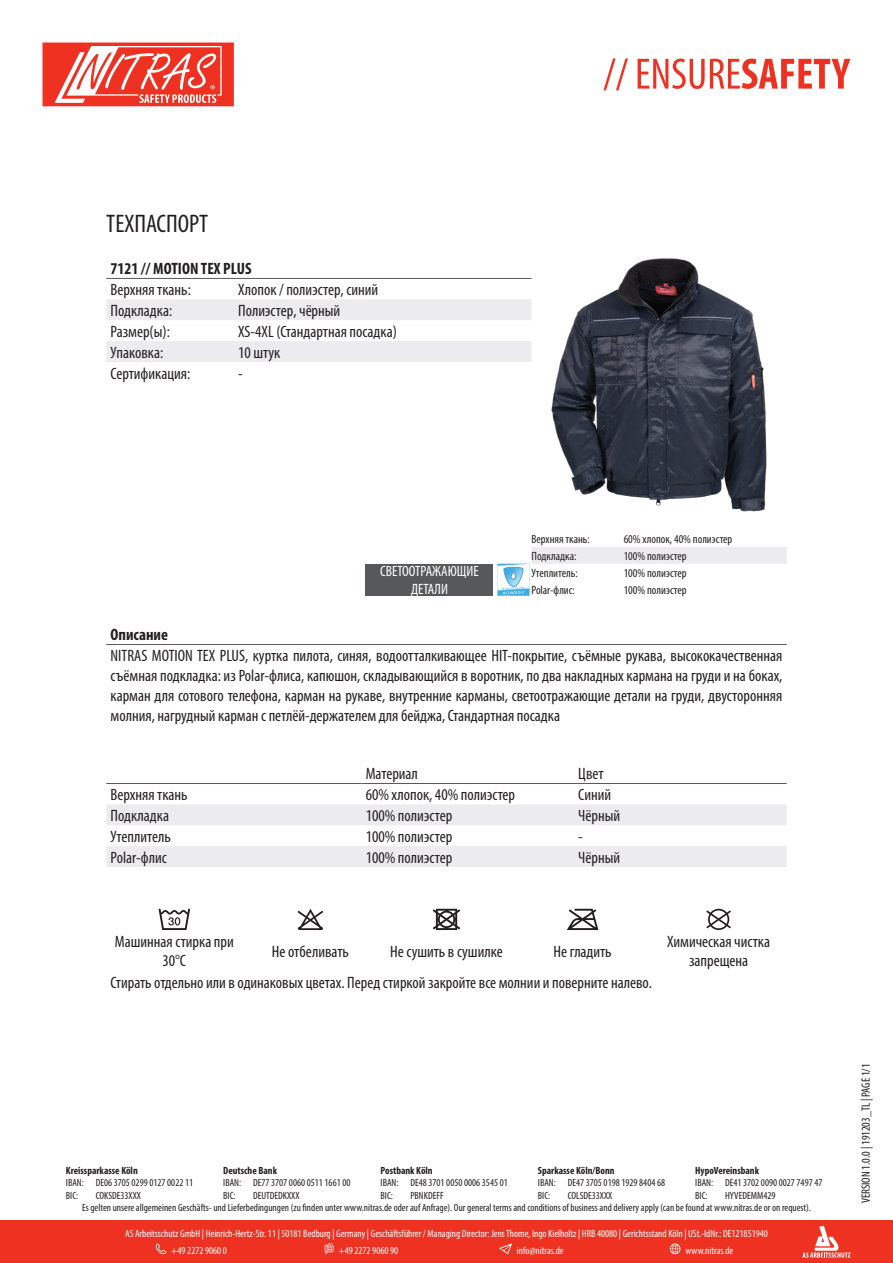
<style>
.page{position:relative;width:893px;height:1263px;background:#fff}
.page>*{position:absolute;margin:0;border:0;box-sizing:border-box;transform-origin:0 0}
.t1{font:condensed 25.5px "Myriad Pro";color:#231f20}
.t2{font:condensed 16.5px/19.8px "Myriad Pro";color:#231f20;text-align:center}
.t3{font:700 condensed 16.5px "Myriad Pro";color:#231f20}
.t4{font:condensed 15px "Myriad Pro";color:#fff}
.t5{font:condensed 12px "Myriad Pro";color:#231f20}
.t6{font:condensed 10.5px/12.6px "Myriad Pro";color:#231f20}
.t7{font:condensed 10.5px/17px "Myriad Pro";color:#fff}
.t8{font:700 condensed 10.5px "Myriad Pro";color:#231f20}
</style>
<div class="page">
<svg style="left:603px;top:58px;width:247px;height:32px"></svg>
<svg style="left:43px;top:43px;width:191px;height:63px"></svg>
<div style="left:0;top:1220px;width:893px;height:43px;background:#ef3122"></div>
<svg style="left:802px;top:1226px;width:48px;height:32px"></svg>
<svg style="left:156px;top:1243px;width:10px;height:11px"></svg>
<svg style="left:325px;top:1243px;width:9px;height:11px"></svg>
<svg style="left:499px;top:1243px;width:13px;height:11px"></svg>
<svg style="left:670px;top:1243px;width:10px;height:11px"></svg>
<svg style="left:106px;top:299px;width:425px;height:63px"></svg>
<hr style="left:106px;top:278px;width:128px;height:1px;background:#57585a">
<hr style="left:234px;top:278px;width:297px;height:1px;background:#57585a">
<img style="left:531px;top:258px;width:236px;height:254px">
<div style="left:366px;top:564px;width:127px;height:32px;background:#57585a"></div>
<svg style="left:497px;top:547px;width:290px;height:49px"></svg>
<hr style="left:106px;top:644px;width:681px;height:1px;background:#57585a">
<svg style="left:106px;top:804px;width:681px;height:63px"></svg>
<hr style="left:106px;top:783px;width:255px;height:1px;background:#57585a">
<hr style="left:361px;top:783px;width:213px;height:1px;background:#57585a">
<hr style="left:574px;top:783px;width:213px;height:1px;background:#57585a">
<svg style="left:158px;top:909px;width:32px;height:21px"></svg>
<svg style="left:297px;top:909px;width:26px;height:21px"></svg>
<svg style="left:433px;top:909px;width:27px;height:21px"></svg>
<svg style="left:567px;top:909px;width:31px;height:21px"></svg>
<svg style="left:706px;top:909px;width:25px;height:21px"></svg>
<p class="t1" style="left:106px;top:208px;width:103px">ТЕХПАСПОРТ</p>
<p class="t3" style="left:111px;top:258px;width:142px">7121 // MOTION TEX PLUS</p>
<p class="t2" style="left:111px;top:279px;width:82px">Верхняя ткань:</p>
<p class="t2" style="left:238px;top:279px;width:142px">Хлопок / полиэстер, синий</p>
<p class="t2" style="left:111px;top:300px;width:63px">Подкладка:</p>
<p class="t2" style="left:238px;top:300px;width:104px">Полиэстер, чёрный</p>
<p class="t2" style="left:111px;top:321px;width:61px">Размер(ы):</p>
<p class="t2" style="left:238px;top:321px;width:160px">XS-4XL (Стандартная посадка)</p>
<p class="t2" style="left:111px;top:342px;width:54px">Упаковка:</p>
<p class="t2" style="left:238px;top:342px;width:44px">10 штук</p>
<p class="t2" style="left:111px;top:363px;width:81px">Сертификация:</p>
<p class="t2" style="left:238px;top:363px;width:6px">-</p>
<p class="t4" style="left:380px;top:562px;width:100px">СВЕТООТРАЖАЮЩИЕ</p>
<p class="t4" style="left:411px;top:580px;width:38px">ДЕТАЛИ</p>
<p class="t5" style="left:531px;top:532px;width:60px">Верхняя ткань:</p>
<p class="t5" style="left:624px;top:532px;width:110px">60% хлопок, 40% полиэстер</p>
<p class="t5" style="left:531px;top:549px;width:46px">Подкладка:</p>
<p class="t5" style="left:624px;top:549px;width:64px">100% полиэстер</p>
<p class="t5" style="left:531px;top:566px;width:48px">Утеплитель:</p>
<p class="t5" style="left:624px;top:566px;width:64px">100% полиэстер</p>
<p class="t5" style="left:531px;top:583px;width:45px">Polar-флис:</p>
<p class="t5" style="left:624px;top:583px;width:64px">100% полиэстер</p>
<p class="t3" style="left:111px;top:624px;width:59px">Описание</p>
<p class="t2" style="left:111px;top:646px;width:673px;text-align:justify">NITRAS MOTION TEX PLUS, куртка пилота, синяя, водоотталкивающее HIT-покрытие, съёмные рукава, высококачественная съёмная подкладка: из Polar-флиса, капюшон, складывающийся в воротник, по два накладных кармана на груди и на боках, карман для сотового телефона, карман на рукаве, внутренние карманы, светоотражающие детали на груди, двусторонняя молния, нагрудный карман с петлёй-держателем для бейджа, Стандартная посадка</p>
<p class="t2" style="left:366px;top:764px;width:54px">Материал</p>
<p class="t2" style="left:578px;top:764px;width:27px">Цвет</p>
<p class="t2" style="left:111px;top:784px;width:79px">Верхняя ткань</p>
<p class="t2" style="left:366px;top:784px;width:151px">60% хлопок, 40% полиэстер</p>
<p class="t2" style="left:578px;top:784px;width:34px">Синий</p>
<p class="t2" style="left:111px;top:805px;width:60px">Подкладка</p>
<p class="t2" style="left:366px;top:805px;width:88px">100% полиэстер</p>
<p class="t2" style="left:578px;top:805px;width:43px">Чёрный</p>
<p class="t2" style="left:111px;top:826px;width:62px">Утеплитель</p>
<p class="t2" style="left:366px;top:826px;width:88px">100% полиэстер</p>
<p class="t2" style="left:578px;top:826px;width:6px">-</p>
<p class="t2" style="left:111px;top:847px;width:58px">Polar-флис</p>
<p class="t2" style="left:366px;top:847px;width:88px">100% полиэстер</p>
<p class="t2" style="left:578px;top:847px;width:43px">Чёрный</p>
<p class="t2" style="left:115px;top:931px;width:121px">Машинная стирка при<br>30°C</p>
<p class="t2" style="left:272px;top:941px;width:79px">Не отбеливать</p>
<p class="t2" style="left:390px;top:941px;width:114px">Не сушить в сушилке</p>
<p class="t2" style="left:553px;top:941px;width:60px">Не гладить</p>
<p class="t2" style="left:667px;top:931px;width:105px">Химическая чистка запрещена</p>
<p class="t2" style="left:111px;top:972px;width:543px">Стирать отдельно или в одинаковых цветах. Перед стиркой закройте все молнии и поверните налево.</p>
<p class="t8" style="left:66px;top:1164px;width:73px">Kreissparkasse Köln</p>
<p class="t8" style="left:223px;top:1164px;width:55px">Deutsche Bank</p>
<p class="t8" style="left:381px;top:1164px;width:54px">Postbank Köln</p>
<p class="t8" style="left:538px;top:1164px;width:78px">Sparkasse Köln/Bonn</p>
<p class="t8" style="left:695px;top:1164px;width:65px">HypoVereinsbank</p>
<p class="t6" style="left:66px;top:1176px;width:19px">IBAN:<br>BIC:</p>
<p class="t6" style="left:96px;top:1176px;width:99px">DE06 3705 0299 0127 0022 11<br>COKSDE33XXX</p>
<p class="t6" style="left:223px;top:1176px;width:19px">IBAN:<br>BIC:</p>
<p class="t6" style="left:253px;top:1176px;width:99px">DE77 3707 0060 0511 1661 00<br>DEUTDEDKXXX</p>
<p class="t6" style="left:381px;top:1176px;width:19px">IBAN:<br>BIC:</p>
<p class="t6" style="left:410px;top:1176px;width:99px">DE48 3701 0050 0006 3545 01<br>PBNKDEFF</p>
<p class="t6" style="left:538px;top:1176px;width:19px">IBAN:<br>BIC:</p>
<p class="t6" style="left:568px;top:1176px;width:99px">DE47 3705 0198 1929 8404 68<br>COLSDE33XXX</p>
<p class="t6" style="left:695px;top:1176px;width:19px">IBAN:<br>BIC:</p>
<p class="t6" style="left:725px;top:1176px;width:99px">DE41 3702 0090 0027 7497 47</p>
<p class="t6" style="left:725px;top:1189px;width:52px">HYVEDEMM429</p>
<p class="t6" style="left:82px;top:1201px;width:730px">Es gelten unsere allgemeinen Geschäfts- und Lieferbedingungen (zu finden unter www.nitras.de oder auf Anfrage). Our general terms and conditions of business and delivery apply (can be found at www.nitras.de or on request).</p>
<p class="t7" style="left:171px;top:1225px;width:598px;text-indent:-46px">AS Arbeitsschutz GmbH | Heinrich-Hertz-Str. 11 | 50181 Bedburg | Germany | Geschäftsführer / Managing Director: Jens Thome, Ingo Kielholtz | HRB 40080 | Gerichtsstand Köln | USt.-IdNr.: DE121851940 +49 2272 9060 0</p>
<p class="t7" style="left:338px;top:1242px;width:61px">+49 2272 9060 90</p>
<p class="t7" style="left:517px;top:1242px;width:48px">info@nitras.de</p>
<p class="t7" style="left:685px;top:1242px;width:49px">www.nitras.de</p>
<p class="t5" style="left:859px;top:1203px;width:141px;rotate:-90deg">VERSION 1.0.0 | 191203_TL | PAGE 1/1</p>
</div>
